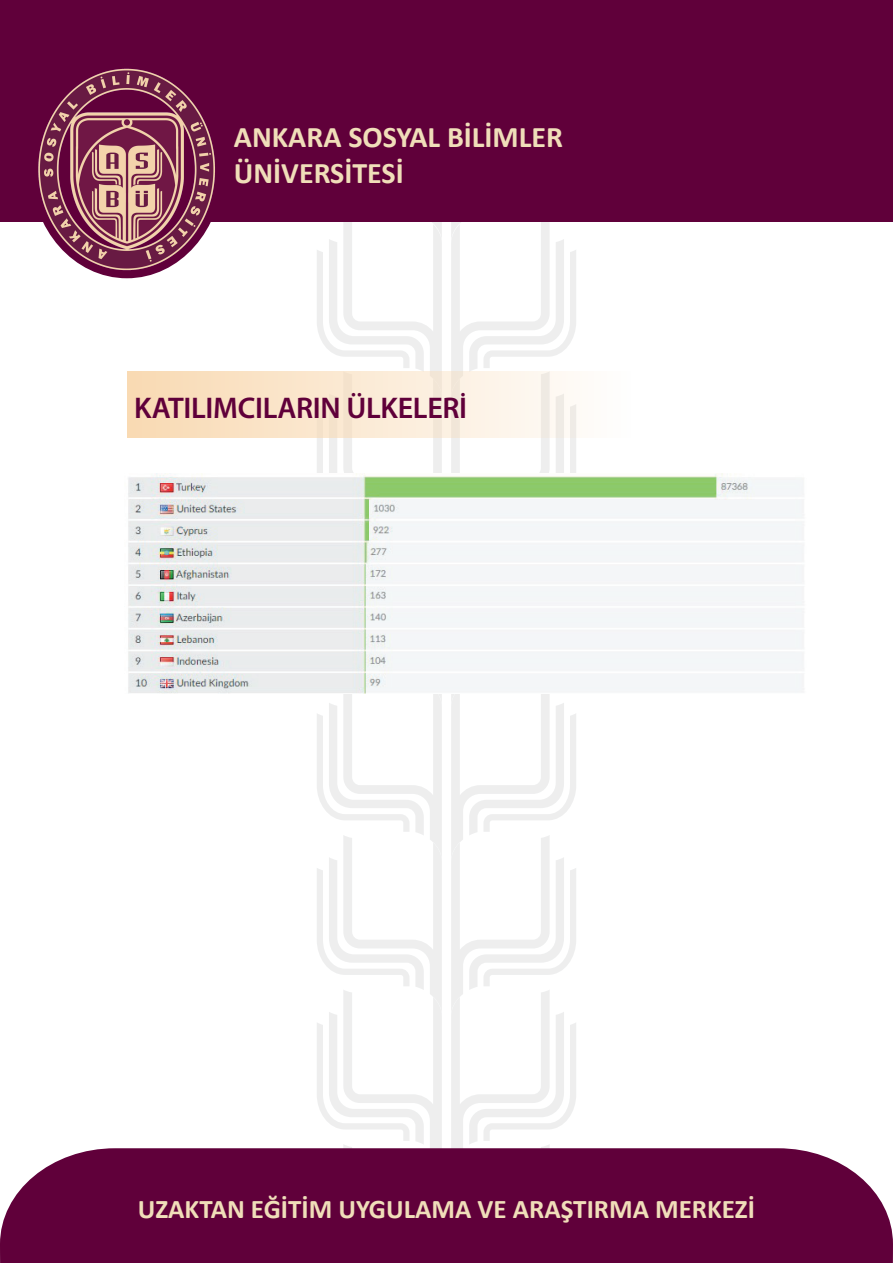
<style>
.page{position:relative;width:893px;height:1263px;background:#fff}
.page>*{position:absolute;margin:0;border:0;box-sizing:border-box;transform-origin:0 0}
.t1{font:700 30px/36px "Calibri";color:#f0deb9}
.t2{font:600 30px "Myriad Pro";letter-spacing:-.01em;color:#60003a}
.t3{font:700 27px "Calibri";color:#f0deb9}
</style>
<div class="page">
<svg style="left:317px;top:1016px;width:259px;height:132px"></svg>
<svg style="left:317px;top:861px;width:259px;height:155px"></svg>
<svg style="left:317px;top:707px;width:259px;height:154px"></svg>
<svg style="left:329px;top:694px;width:235px;height:13px"></svg>
<svg style="left:317px;top:437px;width:259px;height:36px"></svg>
<svg style="left:317px;top:242px;width:259px;height:129px"></svg>
<svg style="left:329px;top:222px;width:235px;height:20px"></svg>
<div style="left:0;top:1148px;width:893px;height:115px;background:#60003a"></div>
<div style="left:0;top:0;width:893px;height:222px;background:#60003a"></div>
<img style="left:38px;top:68px;width:177px;height:208px">
<div style="left:128px;top:371px;width:503px;height:66px;background:linear-gradient(to right,#f9dab3,#fcfcfc)"></div>
<img style="left:128px;top:473px;width:676px;height:221px">
<p class="t1" style="left:234px;top:119px;width:331px">ANKARA SOSYAL BİLİMLER<br>ÜNİVERSİTESİ</p>
<p class="t2" style="left:134px;top:388px;width:334px">KATILIMCILARIN ÜLKELERİ</p>
<p class="t3" style="left:138px;top:1190px;width:619px">UZAKTAN EĞİTİM UYGULAMA VE ARAŞTIRMA MERKEZİ</p>
</div>
